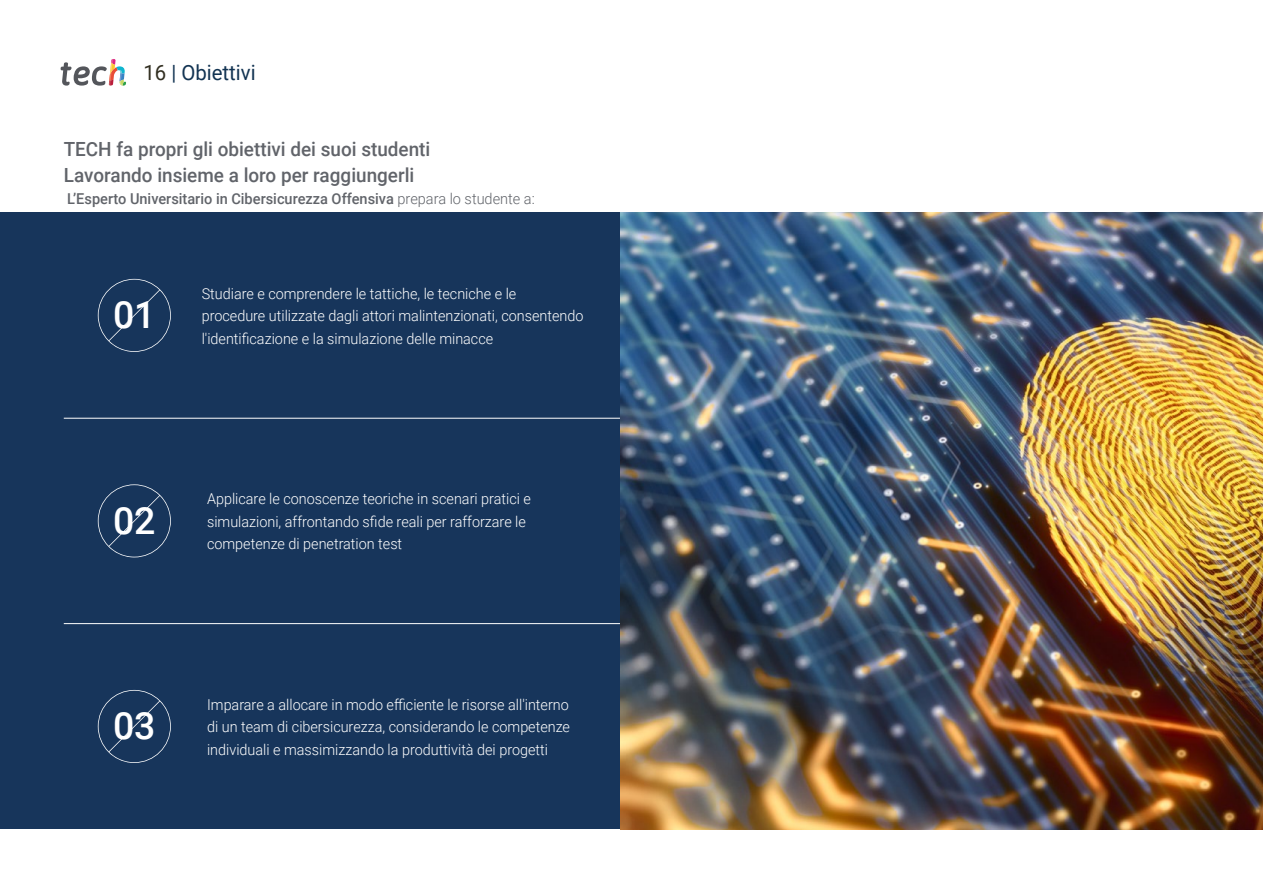
<style>
.page{position:relative;width:1263px;height:893px;background:#fff}
.page>*{position:absolute;margin:0;border:0;box-sizing:border-box;transform-origin:0 0}
.t1{font:500 37.5px "Roboto";color:#fff}
.t2{font:21px "Roboto";color:#123352}
.t3{font:500 19.5px/25.5px "Roboto";color:#61646a}
.t4{font:300 15px/22.5px "Roboto";color:#fff;scale:.96 1}
.t5{font:500 15px "Roboto";color:#61646a}
.s1{color:#312e20}
.s2{font-weight:300}
</style>
<div class="page">
<div style="left:0;top:213px;width:621px;height:616px;background:#17355b"></div>
<svg style="left:98px;top:279px;width:73px;height:73px"></svg>
<svg style="left:98px;top:484px;width:73px;height:73px"></svg>
<svg style="left:98px;top:690px;width:73px;height:73px"></svg>
<hr style="left:64px;top:418px;width:1199px;height:1px;background:#fff">
<hr style="left:64px;top:623px;width:1199px;height:1px;background:#fff">
<img style="left:621px;top:213px;width:642px;height:616px">
<svg style="left:61px;top:59px;width:65px;height:27px"></svg>
<h2 class="t2" style="left:144px;top:57px;width:114px"><span class="s1">16</span> | Obiettivi</h2>
<h3 class="t3" style="left:64px;top:136px;width:368px">TECH fa propri gli obiettivi dei suoi studenti<br>Lavorando insieme a loro per raggiungerli</h3>
<p class="t5" style="left:67px;top:188px;width:469px">L’Esperto Universitario in Cibersicurezza Offensiva <span class="s2">prepara lo studente a:</span></p>
<h1 class="t1" style="left:113px;top:288px;width:44px">01</h1>
<p class="t4" style="left:202px;top:281px;width:399px">Studiare e comprendere le tattiche, le tecniche e le procedure utilizzate dagli attori malintenzionati, consentendo l'identificazione e la simulazione delle minacce</p>
<h1 class="t1" style="left:113px;top:494px;width:44px">02</h1>
<p class="t4" style="left:207px;top:487px;width:339px">Applicare le conoscenze teoriche in scenari pratici e simulazioni, affrontando sfide reali per rafforzare le competenze di penetration test</p>
<h1 class="t1" style="left:113px;top:699px;width:44px">03</h1>
<p class="t4" style="left:207px;top:692px;width:380px;text-align:justify">Imparare a allocare in modo efficiente le risorse all'interno di un team di cibersicurezza, considerando le competenze individuali e massimizzando la produttività dei progetti</p>
</div>
